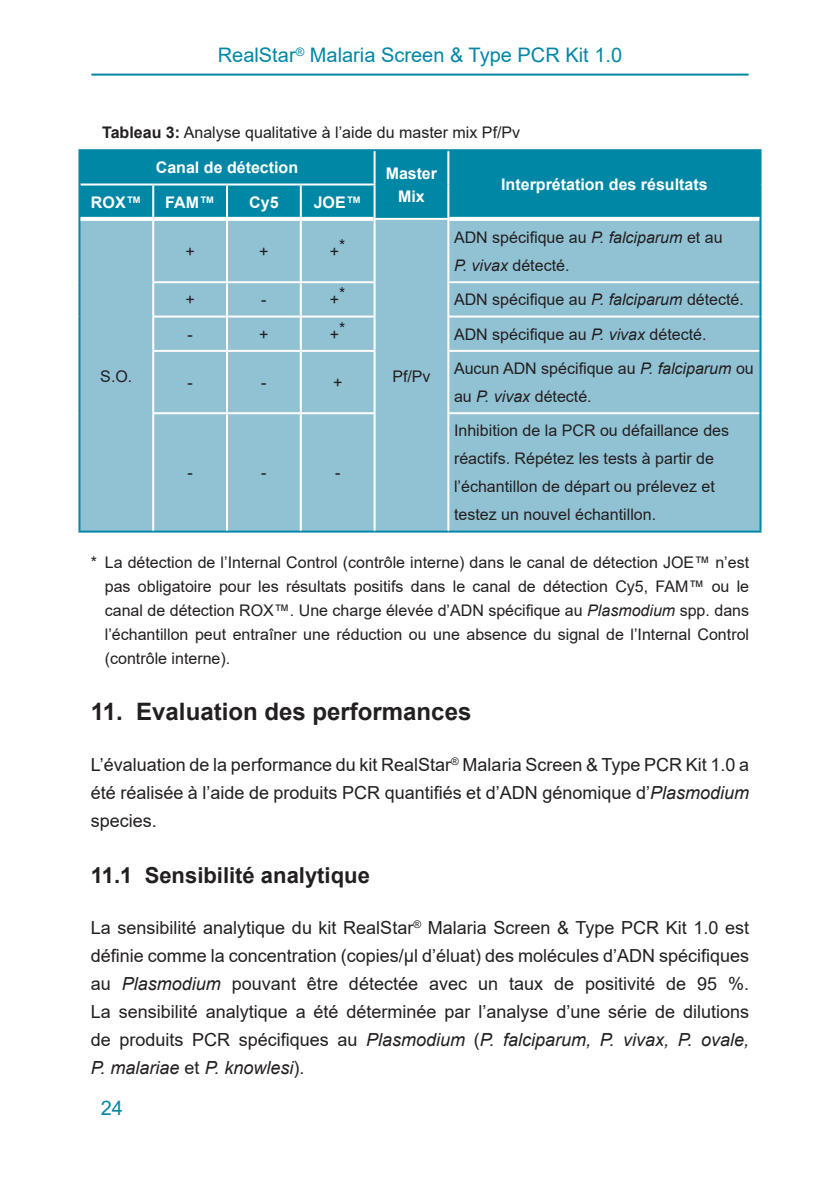
<style>
.page{position:relative;width:840px;height:1191px;background:#fff}
.page>*{position:absolute;margin:0;border:0;box-sizing:border-box;transform-origin:0 0}
.Level_1{font:700 24px "Arial";color:#231f20}
.Level_2{font:700 22px "Arial";color:#231f20}
.Seitenkopf{font:20px "Arial";color:#0087a6}
.Mengentext{font:18px/28px "Arial";color:#231f20;text-align:justify}
.Fussnote{font:16px/24px "Arial";color:#231f20;text-align:justify}
.Mengentext_links{font:16px/28px "Arial";color:#231f20}
.Kopfzeile{font:700 16px "Arial";color:#fff}
.Titel{font:16px "Arial";color:#231f20}
.Mengentext_zentriert{font:16px "Arial";color:#231f20}
.Kopfzeile2{font:700 16px "Arial";color:#fff}
.s1{font-weight:700}
.s2{font-style:italic}
</style>
<div class="page">
<hr style="left:91px;top:74px;width:657px;height:2px;background:#0087a6">
<div style="left:80px;top:151px;width:679px;height:67px;background:#0087a6"></div>
<div style="left:79px;top:184px;width:74px;height:35px;background:#0087a6"></div>
<div style="left:80px;top:220px;width:679px;height:310px;background:#91c2d4"></div>
<div style="left:154px;top:282px;width:605px;height:248px;background:#91c2d4"></div>
<hr style="left:78px;top:219px;width:2px;height:63px;background:#0087a6">
<hr style="left:78px;top:282px;width:2px;height:34px;background:#0087a6">
<hr style="left:78px;top:316px;width:2px;height:35px;background:#0087a6">
<hr style="left:78px;top:351px;width:2px;height:62px;background:#0087a6">
<hr style="left:78px;top:413px;width:2px;height:117px;background:#0087a6">
<hr style="left:78px;top:530px;width:75px;height:2px;background:#0087a6">
<hr style="left:153px;top:530px;width:74px;height:2px;background:#0087a6">
<hr style="left:227px;top:530px;width:73px;height:2px;background:#0087a6">
<hr style="left:300px;top:530px;width:74px;height:2px;background:#0087a6">
<hr style="left:374px;top:530px;width:74px;height:2px;background:#0087a6">
<hr style="left:448px;top:530px;width:313px;height:2px;background:#0087a6">
<hr style="left:78px;top:149px;width:75px;height:2px;background:#0087a6">
<hr style="left:78px;top:151px;width:2px;height:33px;background:#0087a6">
<hr style="left:153px;top:149px;width:74px;height:2px;background:#0087a6">
<hr style="left:227px;top:149px;width:73px;height:2px;background:#0087a6">
<hr style="left:300px;top:149px;width:74px;height:2px;background:#0087a6">
<hr style="left:374px;top:149px;width:74px;height:2px;background:#0087a6">
<hr style="left:373px;top:151px;width:2px;height:32px;background:#fff">
<hr style="left:448px;top:149px;width:313px;height:2px;background:#0087a6">
<hr style="left:759px;top:151px;width:2px;height:33px;background:#0087a6">
<hr style="left:759px;top:184px;width:2px;height:35px;background:#0087a6">
<hr style="left:447px;top:151px;width:2px;height:33px;background:#fff">
<hr style="left:447px;top:184px;width:2px;height:34px;background:#fff">
<svg style="left:449px;top:217px;width:310px;height:4px"></svg>
<hr style="left:80px;top:183px;width:73px;height:2px;background:#fff">
<hr style="left:78px;top:184px;width:2px;height:35px;background:#0087a6">
<svg style="left:80px;top:217px;width:73px;height:4px"></svg>
<hr style="left:153px;top:183px;width:74px;height:2px;background:#fff">
<hr style="left:152px;top:185px;width:2px;height:32px;background:#fff">
<svg style="left:153px;top:217px;width:74px;height:4px"></svg>
<hr style="left:227px;top:183px;width:73px;height:2px;background:#fff">
<hr style="left:226px;top:185px;width:2px;height:32px;background:#fff">
<svg style="left:227px;top:217px;width:73px;height:4px"></svg>
<hr style="left:300px;top:183px;width:75px;height:2px;background:#fff">
<hr style="left:299px;top:185px;width:2px;height:32px;background:#fff">
<hr style="left:373px;top:185px;width:2px;height:33px;background:#fff">
<hr style="left:152px;top:221px;width:2px;height:60px;background:#fff">
<hr style="left:226px;top:221px;width:2px;height:60px;background:#fff">
<hr style="left:299px;top:221px;width:2px;height:60px;background:#fff">
<hr style="left:373px;top:220px;width:2px;height:61px;background:#fff">
<hr style="left:447px;top:220px;width:2px;height:61px;background:#fff">
<hr style="left:152px;top:281px;width:75px;height:2px;background:#fff">
<hr style="left:152px;top:283px;width:2px;height:32px;background:#fff">
<hr style="left:227px;top:281px;width:73px;height:2px;background:#fff">
<hr style="left:226px;top:283px;width:2px;height:32px;background:#fff">
<hr style="left:300px;top:281px;width:75px;height:2px;background:#fff">
<hr style="left:299px;top:283px;width:2px;height:32px;background:#fff">
<hr style="left:373px;top:283px;width:2px;height:32px;background:#fff">
<hr style="left:447px;top:281px;width:312px;height:2px;background:#fff">
<hr style="left:447px;top:283px;width:2px;height:32px;background:#fff">
<hr style="left:152px;top:315px;width:75px;height:2px;background:#fff">
<hr style="left:152px;top:317px;width:2px;height:33px;background:#fff">
<hr style="left:227px;top:315px;width:73px;height:2px;background:#fff">
<hr style="left:226px;top:317px;width:2px;height:33px;background:#fff">
<hr style="left:300px;top:315px;width:75px;height:2px;background:#fff">
<hr style="left:299px;top:317px;width:2px;height:33px;background:#fff">
<hr style="left:373px;top:317px;width:2px;height:33px;background:#fff">
<hr style="left:447px;top:315px;width:312px;height:2px;background:#fff">
<hr style="left:447px;top:317px;width:2px;height:33px;background:#fff">
<hr style="left:152px;top:350px;width:75px;height:2px;background:#fff">
<hr style="left:152px;top:352px;width:2px;height:60px;background:#fff">
<hr style="left:227px;top:350px;width:73px;height:2px;background:#fff">
<hr style="left:226px;top:352px;width:2px;height:60px;background:#fff">
<hr style="left:300px;top:350px;width:75px;height:2px;background:#fff">
<hr style="left:299px;top:352px;width:2px;height:60px;background:#fff">
<hr style="left:373px;top:352px;width:2px;height:60px;background:#fff">
<hr style="left:447px;top:350px;width:312px;height:2px;background:#fff">
<hr style="left:447px;top:352px;width:2px;height:60px;background:#fff">
<hr style="left:152px;top:412px;width:75px;height:2px;background:#fff">
<hr style="left:152px;top:414px;width:2px;height:116px;background:#fff">
<hr style="left:227px;top:412px;width:73px;height:2px;background:#fff">
<hr style="left:226px;top:414px;width:2px;height:116px;background:#fff">
<hr style="left:300px;top:412px;width:75px;height:2px;background:#fff">
<hr style="left:299px;top:414px;width:2px;height:116px;background:#fff">
<hr style="left:373px;top:414px;width:2px;height:116px;background:#fff">
<hr style="left:447px;top:412px;width:312px;height:2px;background:#fff">
<hr style="left:447px;top:414px;width:2px;height:116px;background:#fff">
<svg style="left:300px;top:217px;width:73px;height:4px"></svg>
<hr style="left:759px;top:219px;width:2px;height:63px;background:#0087a6">
<hr style="left:759px;top:282px;width:2px;height:34px;background:#0087a6">
<hr style="left:759px;top:316px;width:2px;height:35px;background:#0087a6">
<hr style="left:759px;top:351px;width:2px;height:62px;background:#0087a6">
<hr style="left:759px;top:413px;width:2px;height:117px;background:#0087a6">
<p class="Seitenkopf" style="left:218px;top:41px;width:405px">RealStar<sup>®</sup> Malaria Screen &amp; Type PCR Kit 1.0</p>
<p class="Titel" style="left:102px;top:121px;width:419px"><span class="s1">Tableau 3:</span> Analyse qualitative à l’aide du master mix Pf/Pv</p>
<p class="Kopfzeile" style="left:156px;top:156px;width:144px">Canal de détection</p>
<p class="Kopfzeile" style="left:386px;top:162px;width:53px">Master</p>
<p class="Kopfzeile" style="left:398px;top:185px;width:28px">Mix</p>
<p class="Kopfzeile" style="left:501px;top:173px;width:208px">Interprétation des résultats</p>
<p class="Kopfzeile2" style="left:91px;top:191px;width:52px">ROX™</p>
<p class="Kopfzeile2" style="left:165px;top:191px;width:51px">FAM™</p>
<p class="Kopfzeile2" style="left:249px;top:191px;width:31px">Cy5</p>
<p class="Kopfzeile2" style="left:313px;top:191px;width:50px">JOE™</p>
<p class="Mengentext_zentriert" style="left:185px;top:240px;width:11px">+</p>
<p class="Mengentext_zentriert" style="left:259px;top:240px;width:11px">+</p>
<p class="Mengentext_zentriert" style="left:330px;top:237px;width:17px">+*</p>
<p class="Mengentext_links" style="left:454px;top:223px;width:270px">ADN spécifique au <span class="s2">P. falciparum</span> et au<br><span class="s2">P. vivax</span> détecté.</p>
<p class="Mengentext_zentriert" style="left:185px;top:288px;width:11px">+</p>
<p class="Mengentext_zentriert" style="left:261px;top:288px;width:7px">-</p>
<p class="Mengentext_zentriert" style="left:330px;top:285px;width:17px">+*</p>
<p class="Mengentext_links" style="left:454px;top:285px;width:291px">ADN spécifique au <span class="s2">P. falciparum</span> détecté.</p>
<p class="Mengentext_zentriert" style="left:100px;top:365px;width:34px">S.O.</p>
<p class="Mengentext_zentriert" style="left:187px;top:323px;width:7px">-</p>
<p class="Mengentext_zentriert" style="left:259px;top:323px;width:11px">+</p>
<p class="Mengentext_zentriert" style="left:330px;top:320px;width:17px">+*</p>
<p class="Mengentext_links" style="left:454px;top:320px;width:254px">ADN spécifique au <span class="s2">P. vivax</span> détecté.</p>
<p class="Mengentext_zentriert" style="left:187px;top:371px;width:7px">-</p>
<p class="Mengentext_zentriert" style="left:261px;top:371px;width:7px">-</p>
<p class="Mengentext_zentriert" style="left:333px;top:371px;width:11px">+</p>
<p class="Mengentext_zentriert" style="left:392px;top:365px;width:40px">Pf/Pv</p>
<p class="Mengentext_links" style="left:454px;top:354px;width:301px">Aucun ADN spécifique au <span class="s2">P. falciparum</span> ou au <span class="s2">P. vivax</span> détecté.</p>
<p class="Mengentext_links" style="left:454px;top:416px;width:276px">Inhibition de la PCR ou défaillance des réactifs. Répétez les tests à partir de l’échantillon de départ ou prélevez et testez un nouvel échantillon.</p>
<p class="Fussnote" style="left:105px;top:550px;width:645px;text-indent:-14px">* La détection de l’Internal Control (contrôle interne) dans le canal de détection JOE™ n’est pas obligatoire pour les résultats positifs dans le canal de détection Cy5, FAM™ ou le canal de détection ROX™. Une charge élevée d’ADN spécifique au <span class="s2">Plasmodium</span> spp. dans l’échantillon peut entraîner une réduction ou une absence du signal de l’Internal Control (contrôle interne).</p>
<p class="Level_1" style="left:91px;top:695px;width:382px">11. Evaluation des performances</p>
<p class="Mengentext" style="left:91px;top:750px;width:659px">L’évaluation de la performance du kit RealStar<sup>®</sup> Malaria Screen &amp; Type PCR Kit 1.0 a été réalisée à l’aide de produits PCR quantifiés et d’ADN génomique d’<span class="s2">Plasmodium </span>species.</p>
<p class="Level_2" style="left:91px;top:860px;width:280px">11.1 Sensibilité analytique</p>
<p class="Mengentext" style="left:91px;top:913px;width:659px">La sensibilité analytique du kit RealStar<sup>®</sup> Malaria Screen &amp; Type PCR Kit 1.0 est définie comme la concentration (copies/µl d’éluat) des molécules d’ADN spécifiques au <span class="s2">Plasmodium</span> pouvant être détectée avec un taux de positivité de 95 %.<br>La sensibilité analytique a été déterminée par l’analyse d’une série de dilutions de produits PCR spécifiques au <span class="s2">Plasmodium</span> (<span class="s2">P. falciparum, P. vivax, P. ovale, P. malariae</span> et <span class="s2">P. knowlesi</span>).</p>
<p class="Mengentext_zentriert" style="left:187px;top:461px;width:7px">-</p>
<p class="Mengentext_zentriert" style="left:261px;top:461px;width:7px">-</p>
<p class="Mengentext_zentriert" style="left:335px;top:461px;width:7px">-</p>
<p class="Seitenkopf" style="left:101px;top:1094px;width:24px">24</p>
</div>
